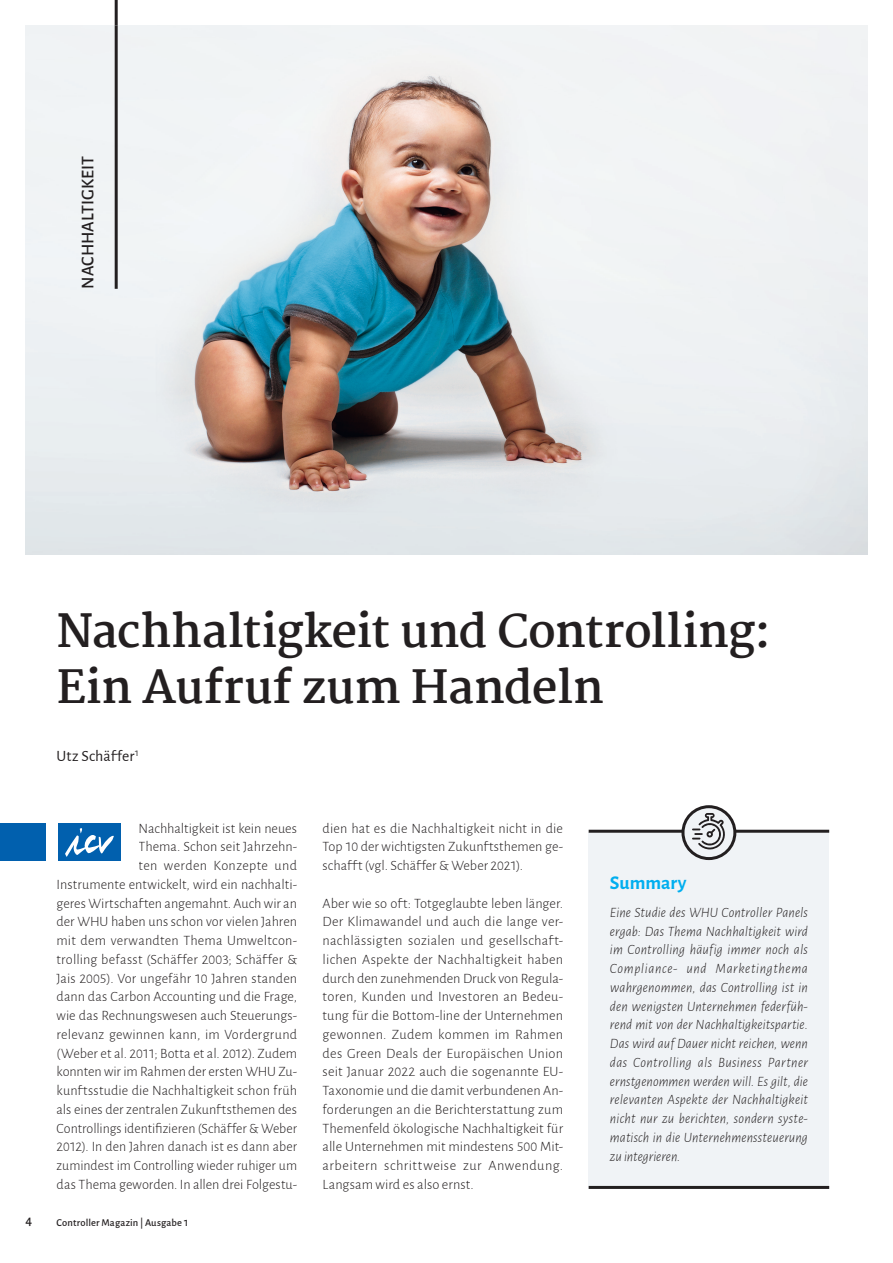
<style>
.page{position:relative;width:893px;height:1263px;background:#fff}
.page>*{position:absolute;margin:0;border:0;box-sizing:border-box;transform-origin:0 0}
._02_Headline_40_pt{font:700 45px/56.2px "Martel";letter-spacing:-.01em;color:#231f20}
._04_Summary_Head{font:700 19.5px "Alegreya Sans";color:#00aeef}
._03_Kapitel{font:500 18px "Alegreya Sans";color:#231f20}
._02_Subhead{font:15.75px "Alegreya Sans";letter-spacing:.01em;color:#231f20}
._01_Fließtext{font:300 14.25px/18.8px "Alegreya Sans";letter-spacing:.005em;color:#231f20;text-align:justify}
._04_Summary_Text{font:italic 300 14.25px/18.8px "Alegreya Sans";letter-spacing:.01em;color:#231f20;text-align:justify}
.t1{font:500 14.25px "Alegreya Sans";color:#231f20}
.t2{font:500 10.5px "Alegreya Sans";letter-spacing:.015em;color:#231f20}
</style>
<div class="page">
<img style="left:26px;top:26px;width:841px;height:529px">
<hr style="left:115px;top:0;width:3px;height:26px;background:#231f20">
<hr style="left:115px;top:26px;width:3px;height:263px;background:#231f20">
<div style="left:589px;top:833px;width:240px;height:356px;background:#f0f3f6"></div>
<hr style="left:589px;top:830px;width:240px;height:3px;background:#231f20">
<svg style="left:683px;top:807px;width:52px;height:51px"></svg>
<div style="left:681px;top:805px;width:55px;height:55px;border:3px solid #231f20;border-radius:50%"></div>
<svg style="left:692px;top:813px;width:35px;height:36px"></svg>
<hr style="left:589px;top:1186px;width:240px;height:3px;background:#231f20">
<div style="left:0;top:824px;width:46px;height:37px;background:#0160ae"></div>
<div style="left:58px;top:823px;width:63px;height:38px;background:#0160ae"></div>
<svg style="left:65px;top:828px;width:49px;height:29px"></svg>
<p class="_03_Kapitel" style="left:75px;top:289px;width:134px;rotate:-90deg">NACHHALTIGKEIT</p>
<p class="_02_Headline_40_pt" style="left:57px;top:603px;width:716px">Nachhaltigkeit und Controlling:<br>Ein Aufruf zum Handeln</p>
<p class="_02_Subhead" style="left:57px;top:745px;width:84px">Utz Schäffer<sup>1</sup></p>
<p class="_01_Fließtext" style="left:57px;top:818px;width:242px;text-align:right">Nachhaltigkeit ist kein neues<br>Thema. Schon seit Jahrzehn-<br>ten werden Konzepte und<br>Instrumente entwickelt, wird ein nachhalti&shy;geres Wirtschaften angemahnt. Auch wir an der WHU haben uns schon vor vielen Jahren mit dem verwandten Thema Umweltcon&shy;trolling befasst (Schäffer 2003; Schäffer &amp; Jais 2005). Vor ungefähr 10 Jahren standen dann das Carbon Accounting und die Frage, wie das Rechnungswesen auch Steuerungs&shy;relevanz gewinnen kann, im Vordergrund (Weber et al. 2011; Botta et al. 2012). Zudem konnten wir im Rahmen der ersten WHU Zu&shy;kunftsstudie die Nachhaltigkeit schon früh als eines der zentralen Zukunftsthemen des Controllings identifizieren (Schäffer &amp; Weber 2012). In den Jahren danach ist es dann aber zumindest im Controlling wieder ruhiger um das Thema geworden. In allen drei Folgestu-</p>
<p class="_01_Fließtext" style="left:323px;top:818px;width:242px">dien hat es die Nachhaltigkeit nicht in die Top 10 der wichtigsten Zukunftsthemen ge&shy;schafft (vgl. Schäffer &amp; Weber 2021).</p>
<p class="_01_Fließtext" style="left:323px;top:893px;width:242px">Aber wie so oft: Totgeglaubte leben länger.<br>Der Klimawandel und auch die lange ver&shy;nachlässigten sozialen und gesellschaft&shy;lichen Aspekte der Nachhaltigkeit haben durch den zunehmenden Druck von Regula&shy;toren, Kunden und Investoren an Bedeu&shy;tung für die Bottom-line der Unternehmen gewonnen. Zudem kommen im Rahmen des Green Deals der Europäischen Union seit Januar 2022 auch die sogenannte EU-Taxonomie und die damit verbundenen An&shy;forderungen an die Berichterstattung zum Themenfeld ökologische Nachhaltigkeit für alle Unternehmen mit mindestens 500 Mit&shy;arbeitern schrittweise zur Anwendung.<br>Langsam wird es also ernst.</p>
<p class="t1" style="left:26px;top:1212px;width:8px">4</p>
<p class="t2" style="left:57px;top:1215px;width:134px">Controller Magazin | Ausgabe 1</p>
<p class="_04_Summary_Head" style="left:610px;top:869px;width:78px">Summary</p>
<p class="_04_Summary_Text" style="left:610px;top:902px;width:200px">Eine Studie des WHU Controller Panels ergab: Das Thema Nachhaltigkeit wird im Controlling häufig immer noch als Compliance- und Marketingthema wahrgenommen, das Controlling ist in den wenigsten Unternehmen federfüh&shy;rend mit von der Nachhaltigkeitspartie.<br>Das wird auf Dauer nicht reichen, wenn das Controlling als Business Partner ernstgenommen werden will. Es gilt, die relevanten Aspekte der Nachhaltigkeit nicht nur zu berichten, sondern syste&shy;matisch in die Unternehmenssteuerung zu integrieren.</p>
</div>
